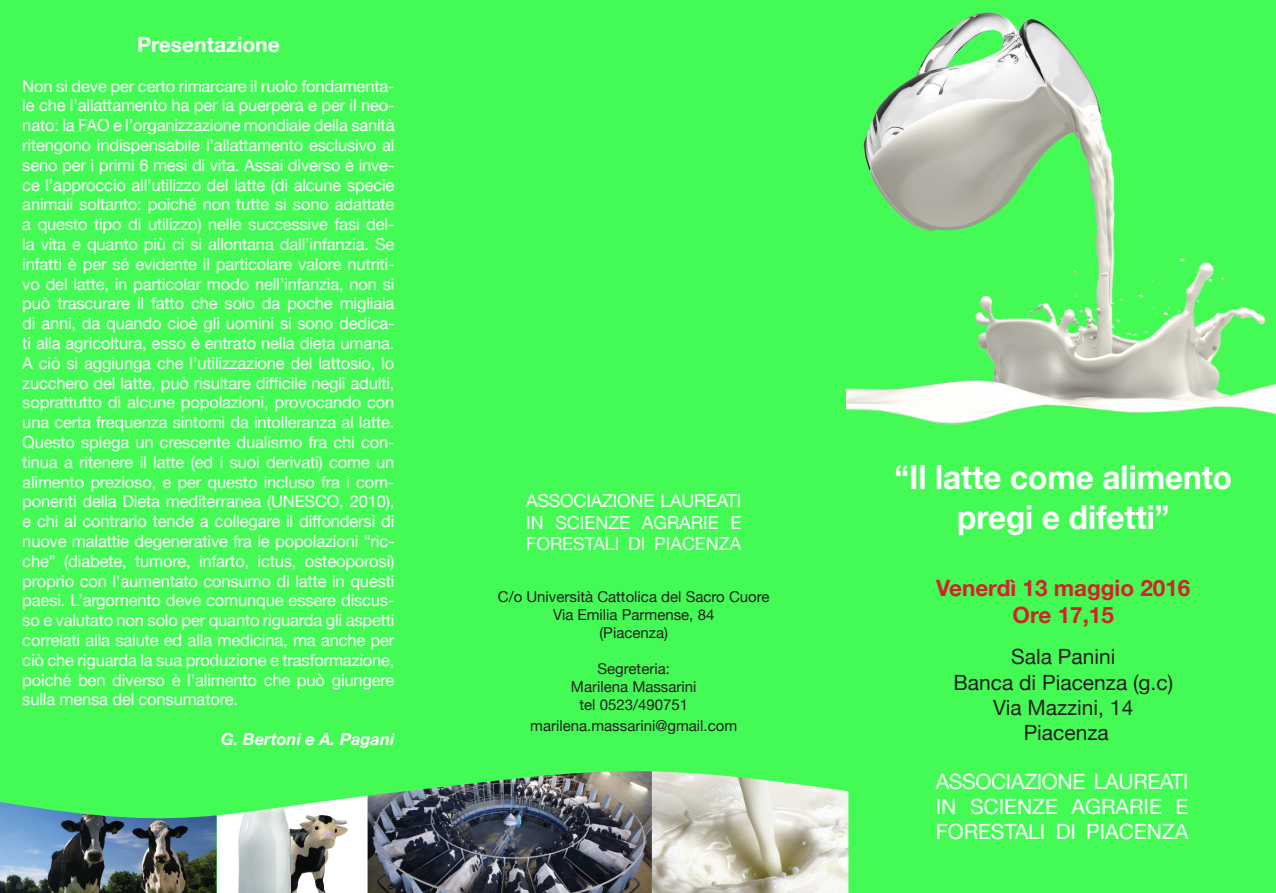
<style>
.page{position:relative;width:1276px;height:893px;background:#44fb56}
.page>*{position:absolute;margin:0;border:0;box-sizing:border-box;transform-origin:0 0}
.t1{font:700 33px "Helvetica Neue";color:#fff;scale:.95 1}
.t2{font:700 22.5px "Helvetica Neue";color:#d1232a}
.t3{font:21px "Helvetica Neue";color:#fff}
.t4{font:21px "Helvetica Neue";color:#231f20}
.t5{font:700 21px "Helvetica Neue";color:#fff}
.t6{font:17.85px "Helvetica Neue";color:#fff}
.t7{font:16.5px/19.8px "Helvetica Neue";letter-spacing:-.01em;color:#fff;text-align:justify}
.t8{font:italic 700 16.5px "Helvetica Neue";color:#fff}
.t9{font:15px "Helvetica Neue";color:#231f20}
</style>
<div class="page">
<img style="left:217px;top:796px;width:151px;height:97px">
<img style="left:0;top:802px;width:216px;height:91px">
<img style="left:368px;top:771px;width:480px;height:122px">
<img style="left:846px;top:12px;width:430px;height:413px">
<p class="t5" style="left:137px;top:25px;width:144px">Presentazione</p>
<p class="t7" style="left:22px;top:75px;width:374px">Non si deve per certo rimarcare il ruolo fondamenta&shy;le che l’allattamento ha per la puerpera e per il neo&shy;nato: la FAO e l’organizzazione mondiale della sanità ritengono indispensabile l’allattamento esclusivo al seno per i primi 6 mesi di vita. Assai diverso è inve&shy;ce l’approccio all’utilizzo del latte (di alcune specie animali soltanto: poiché non tutte si sono adattate a questo tipo di utilizzo) nelle successive fasi del&shy;la vita e quanto più ci si allontana dall’infanzia. Se infatti è per sé evidente il particolare valore nutriti&shy;vo del latte, in particolar modo nell’infanzia, non si può trascurare il fatto che solo da poche migliaia di anni, da quando cioè gli uomini si sono dedica&shy;ti alla agricoltura, esso è entrato nella dieta umana.<br>A ciò si aggiunga che l’utilizzazione del lattosio, lo zucchero del latte, può risultare difficile negli adulti, soprattutto di alcune popolazioni, provocando con una certa frequenza sintomi da intolleranza al latte.<br>Questo spiega un crescente dualismo fra chi con&shy;tinua a ritenere il latte (ed i suoi derivati) come un alimento prezioso, e per questo incluso fra i com&shy;ponenti della Dieta mediterranea (UNESCO, 2010), e chi al contrario tende a collegare il diffondersi di nuove malattie degenerative fra le popolazioni “ric&shy;che” (diabete, tumore, infarto, ictus, osteoporosi) proprio con l’aumentato consumo di latte in questi paesi. L’argomento deve comunque essere discus&shy;so e valutato non solo per quanto riguarda gli aspetti correlati alla salute ed alla medicina, ma anche per ciò che riguarda la sua produzione e trasformazione, poiché ben diverso è l’alimento che può giungere sulla mensa del consumatore.</p>
<p class="t8" style="left:221px;top:726px;width:175px">G. Bertoni e A. Pagani</p>
<p class="t6" style="left:526px;top:486px;width:217px">ASSOCIAZIONE LAUREATI</p>
<p class="t6" style="left:526px;top:507px;width:217px">IN SCIENZE AGRARIE E</p>
<p class="t6" style="left:526px;top:528px;width:217px">FORESTALI DI PIACENZA</p>
<p class="t9" style="left:498px;top:583px;width:273px">C/o Università Cattolica del Sacro Cuore</p>
<p class="t9" style="left:553px;top:601px;width:163px">Via Emilia Parmense, 84</p>
<p class="t9" style="left:599px;top:619px;width:70px">(Piacenza)</p>
<p class="t9" style="left:597px;top:655px;width:74px">Segreteria:</p>
<p class="t9" style="left:571px;top:673px;width:127px">Marilena Massarini</p>
<p class="t9" style="left:579px;top:691px;width:110px">tel 0523/490751</p>
<p class="t9" style="left:530px;top:713px;width:208px">marilena.massarini@gmail.com</p>
<p class="t1" style="left:894px;top:448px;width:357px">“Il latte come alimento</p>
<p class="t1" style="left:957px;top:487px;width:225px">pregi e difetti”</p>
<p class="t2" style="left:936px;top:568px;width:256px">Venerdì 13 maggio 2016</p>
<p class="t2" style="left:1012px;top:595px;width:103px">Ore 17,15</p>
<p class="t4" style="left:1011px;top:639px;width:106px">Sala Panini</p>
<p class="t4" style="left:953px;top:664px;width:221px">Banca di Piacenza (g.c)</p>
<p class="t4" style="left:993px;top:689px;width:141px">Via Mazzini, 14</p>
<p class="t4" style="left:1023px;top:715px;width:87px">Piacenza</p>
<p class="t3" style="left:935px;top:763px;width:254px">ASSOCIAZIONE LAUREATI</p>
<p class="t3" style="left:935px;top:788px;width:254px">IN SCIENZE AGRARIE E</p>
<p class="t3" style="left:935px;top:814px;width:254px">FORESTALI DI PIACENZA</p>
</div>
